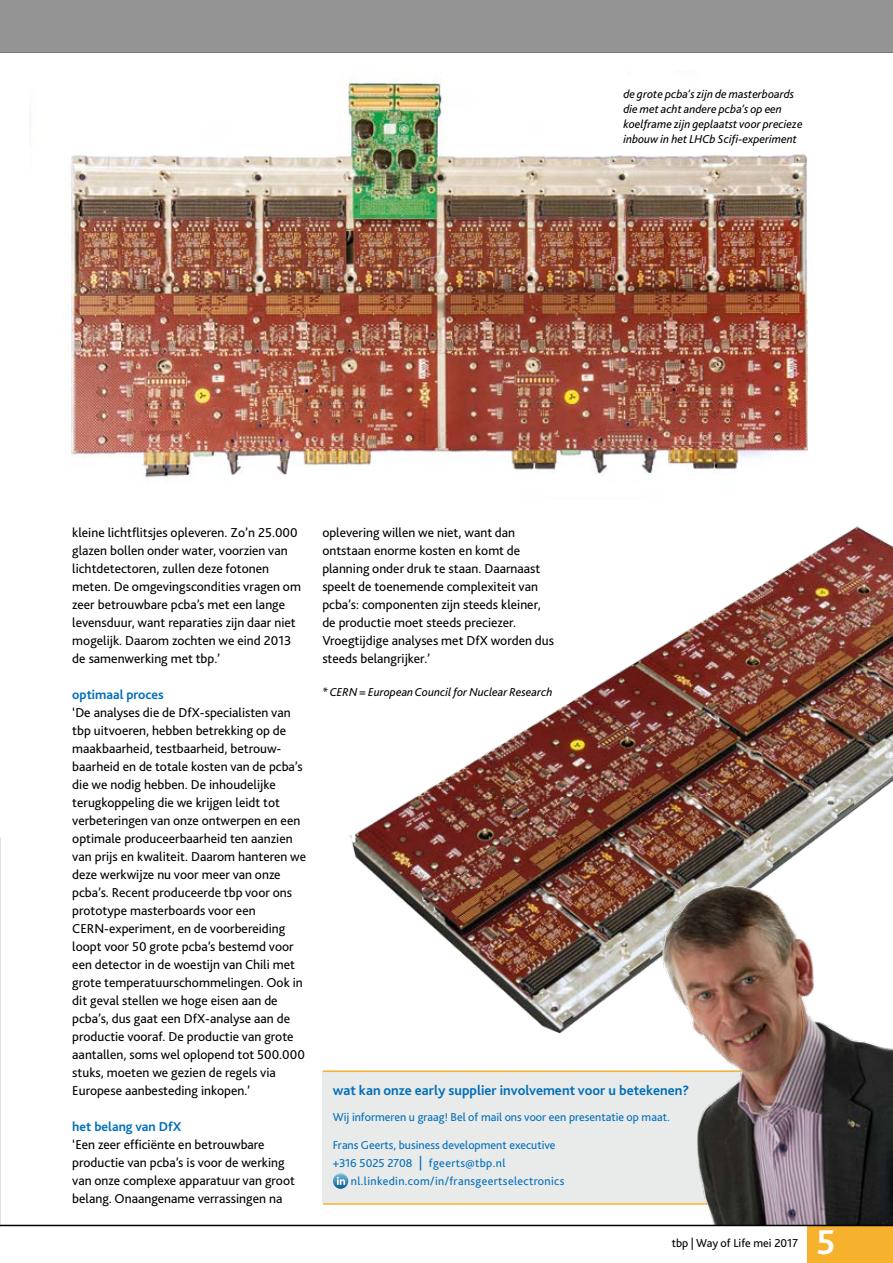
<style>
.page{position:relative;width:893px;height:1263px;background:#fff}
.page>*{position:absolute;margin:0;border:0;box-sizing:border-box;transform-origin:0 0}
.t1{font:700 36px "Bliss 2";color:#fff}
.t2{font:700 14.25px "Bliss 2";color:#006fb9}
.t3{font:13.5px/18px "Bliss 2";color:#000}
.t4{font:700 13.5px "Bliss 2";color:#006fb9}
.t5{font:italic 12px/15px "Bliss 2";color:#000}
.t6{font:12px/18px "Bliss 2";color:#006fb9}
.t7{font:12px "Bliss 2";letter-spacing:.03em;color:#006fb9}
.t8{font:12px "Bliss 2";color:#000}
.s1{font-size:14.25px}
</style>
<div class="page">
<img style="left:322px;top:526px;width:571px;height:546px">
<img style="left:71px;top:78px;width:737px;height:405px">
<div style="left:808px;top:1225px;width:85px;height:38px;background:#f6b22d"></div>
<hr style="left:0;top:51px;width:893px;height:2px;background:#000">
<div style="left:0;top:0;width:893px;height:51px;background:#949494"></div>
<div style="left:323px;top:1070px;width:445px;height:133px;background:#e9eaea"></div>
<hr style="left:323px;top:1070px;width:570px;height:2px;background:#f6b22d">
<hr style="left:323px;top:1203px;width:386px;height:2px;background:#f6b22d">
<svg style="left:333px;top:1173px;width:15px;height:16px"></svg>
<svg style="left:334px;top:1174px;width:14px;height:11px"></svg>
<img style="left:658px;top:865px;width:235px;height:360px">
<hr style="left:0;top:1225px;width:893px;height:1px;background:#000">
<p class="t5" style="left:623px;top:86px;width:181px">de grote pcba’s zijn de masterboards die met acht andere pcba’s op een koelframe zijn geplaatst voor precieze inbouw in het LHCb Scifi-experiment</p>
<p class="t3" style="left:72px;top:523px;width:230px">kleine lichtflitsjes opleveren. Zo’n 25.000 glazen bollen onder water, voorzien van lichtdetectoren, zullen deze fotonen meten. De omgevingscondities vragen om zeer betrouwbare pcba’s met een lange levensduur, want reparaties zijn daar niet mogelijk. Daarom zochten we eind 2013 de samenwerking met tbp.’</p>
<p class="t4" style="left:72px;top:686px;width:93px">optimaal proces</p>
<p class="t3" style="left:72px;top:703px;width:235px">‘De analyses die de DfX-specialisten van tbp uitvoeren, hebben betrekking op de maakbaarheid, testbaarheid, betrouw&shy;baarheid en de totale kosten van de pcba’s die we nodig hebben. De inhoudelijke terugkoppeling die we krijgen leidt tot verbeteringen van onze ontwerpen en een optimale produceerbaarheid ten aanzien van prijs en kwaliteit. Daarom hanteren we deze werkwijze nu voor meer van onze pcba’s. Recent produceerde tbp voor ons prototype masterboards voor een CERN-experiment, en de voorbereiding loopt voor 50 grote pcba’s bestemd voor een detector in de woestijn van Chili met grote temperatuurschommelingen. Ook in dit geval stellen we hoge eisen aan de pcba’s, dus gaat een DfX-analyse aan de productie vooraf. De productie van grote aantallen, soms wel oplopend tot 500.000 stuks, moeten we gezien de regels via Europese aanbesteding inkopen.’</p>
<p class="t4" style="left:72px;top:1118px;width:111px">het belang van DfX</p>
<p class="t3" style="left:72px;top:1135px;width:224px">‘Een zeer efficiënte en betrouwbare productie van pcba’s is voor de werking van onze complexe apparatuur van groot belang. Onaangename verrassingen na</p>
<p class="t3" style="left:322px;top:523px;width:233px">oplevering willen we niet, want dan ontstaan enorme kosten en komt de planning onder druk te staan. Daarnaast speelt de toenemende complexiteit van pcba’s: componenten zijn steeds kleiner, de productie moet steeds preciezer.<br>Vroegtijdige analyses met DfX worden dus steeds belangrijker.’</p>
<p class="t5" style="left:322px;top:684px;width:232px">* CERN = European Council for Nuclear Research</p>
<p class="t2" style="left:333px;top:1081px;width:358px">wat kan onze early supplier involvement voor u betekenen?</p>
<p class="t6" style="left:333px;top:1107px;width:338px">Wij informeren u graag! Bel of mail ons voor een presentatie op maat.</p>
<p class="t6" style="left:333px;top:1136px;width:224px">Frans Geerts, business development executive +316 5025 2708 <span class="s1">|</span> fgeerts@tbp.nl</p>
<p class="t7" style="left:351px;top:1174px;width:215px">nl.linkedin.com/in/fransgeertselectronics</p>
<p class="t8" style="left:672px;top:1235px;width:128px">tbp | Way of Life mei 2017</p>
<h1 class="t1" style="left:816px;top:1220px;width:21px">5</h1>
</div>
